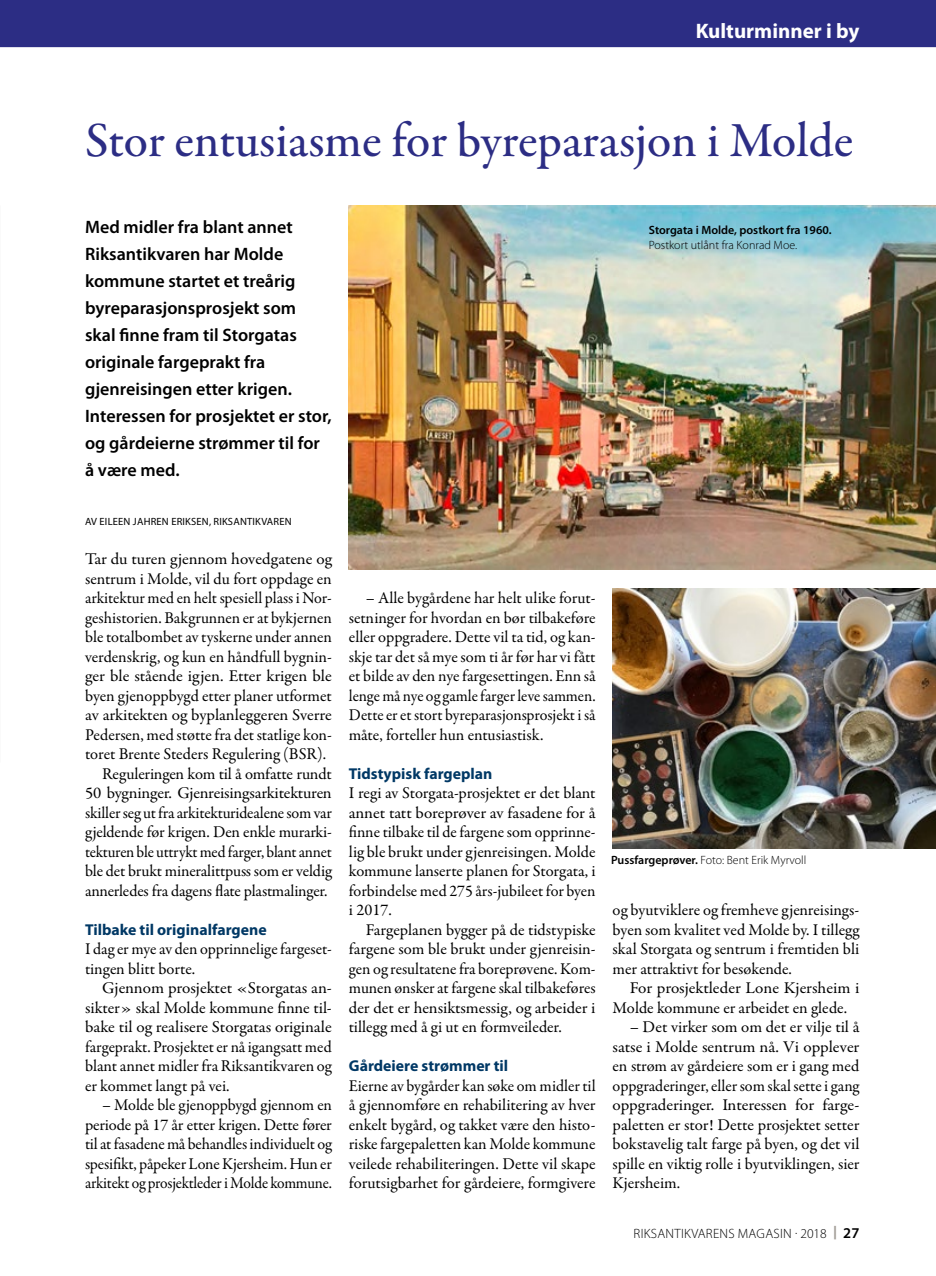
<style>
.page{position:relative;width:936px;height:1276px;background:#fff}
.page>*{position:absolute;margin:0;border:0;box-sizing:border-box;transform-origin:0 0}
.Tittel_hoved{font:500 49.5px "Garamond Premr Pro";letter-spacing:-.005em;color:#2c2d84}
.Tittel_stikk{font:700 21px "Myriad Pro";color:#fff}
.Ingress{font:600 18px/27px "Myriad Pro";color:#000}
.Normal_uten_innrykk{font:16.5px/19.5px "Garamond Premr Pro";letter-spacing:-.005em;color:#000;text-align:justify}
.Normal_uten_innrykk-2{font:16.5px/19.5px "Garamond Premr Pro";letter-spacing:-.005em;color:#000;text-align:justify;scale:1.04 1}
.Mellomtittel{font:700 15.75px "Myriad Pro";color:#003865}
.t1{font:300 13.5px "Myriad Pro";letter-spacing:.02em;color:#000}
.Bildetekst{font:600 12px/15px "Myriad Pro";color:#000}
.Bildetekst-2{font:300 12px "Myriad Pro";color:#000}
.Byline{font:10.5px "Myriad Pro";letter-spacing:.02em;color:#000}
.s1{font-weight:300}
.s2{font-weight:600}
.s3{font-weight:900;color:#a29d96}
.s4{font-weight:600;font-size:15px}
</style>
<div class="page">
<img style="left:349px;top:205px;width:586px;height:364px">
<div style="left:0;top:0;width:935px;height:48px;background:#2c2d84"></div>
<img style="left:612px;top:588px;width:323px;height:260px">
<p class="Tittel_stikk" style="left:695px;top:19px;width:165px">Kulturminner i by</p>
<p class="Tittel_hoved" style="left:85px;top:111px;width:769px">Stor entusiasme for byreparasjon i Molde</p>
<p class="Ingress" style="left:85px;top:213px;width:248px">Med midler fra blant annet<br>Riksantikvaren har Molde kommune startet et treårig byreparasjonsprosjekt som<br>skal finne fram til Storgatas originale fargeprakt fra gjenreisingen etter krigen.<br>Interessen for prosjektet er stor, og gårdeierne strømmer til for å være med.</p>
<p class="Bildetekst" style="left:648px;top:223px;width:184px">Storgata i Molde, postkort fra 1960.<br><span class="s1">Postkort utlånt fra Konrad Moe.</span></p>
<p class="Byline" style="left:85px;top:516px;width:208px">AV EILEEN JAHREN ERIKSEN, RIKSANTIKVAREN</p>
<p class="Normal_uten_innrykk-2" style="left:85px;top:549px;width:239px">Tar du turen gjennom hovedgatene og sentrum i Molde, vil du fort oppdage en arkitektur med en helt spesiell plass i Nor&shy;geshistorien. Bakgrunnen er at bykjernen ble totalbombet av tyskerne under annen verdenskrig, og kun en håndfull bygnin&shy;ger ble stående igjen. Etter krigen ble byen gjenoppbygd etter planer utformet av arkitekten og byplanleggeren Sverre Pedersen, med støtte fra det statlige kon&shy;toret Brente Steders Regulering (BSR).</p>
<p class="Normal_uten_innrykk" style="left:85px;top:764px;width:248px;text-indent:17px">Reguleringen kom til å omfatte rundt 50 bygninger. Gjenreisingsarkitekturen skiller seg ut fra arkitekturidealene som var gjeldende før krigen. Den enkle murarki&shy;tekturen ble uttrykt med farger, blant annet ble det brukt mineralittpuss som er veldig annerledes fra dagens flate plastmalinger.</p>
<p class="Mellomtittel" style="left:85px;top:920px;width:183px">Tilbake til originalfargene</p>
<p class="Normal_uten_innrykk" style="left:85px;top:939px;width:248px">I dag er mye av den opprinnelige fargeset&shy;tingen blitt borte.</p>
<p class="Normal_uten_innrykk-2" style="left:85px;top:978px;width:239px;text-indent:17px">Gjennom prosjektet «Storgatas an&shy;sikter» skal Molde kommune finne til&shy;bake til og realisere Storgatas originale fargeprakt. Prosjektet er nå igangsatt med blant annet midler fra Riksantikvaren og er kommet langt på vei.</p>
<p class="Normal_uten_innrykk" style="left:85px;top:1095px;width:248px;text-indent:17px">– Molde ble gjenoppbygd gjennom en periode på 17 år etter krigen. Dette fører til at fasadene må behandles individuelt og spesifikt, påpeker Lone Kjersheim. Hun er arkitekt og prosjektleder i Molde kommune.</p>
<p class="Normal_uten_innrykk" style="left:349px;top:588px;width:248px;text-indent:17px">– Alle bygårdene har helt ulike forut&shy;setninger for hvordan en bør tilbakeføre eller oppgradere. Dette vil ta tid, og kan&shy;skje tar det så mye som ti år før har vi fått et bilde av den nye fargesettingen. Enn så lenge må nye og gamle farger leve sammen.<br>Dette er et stort byreparasjonsprosjekt i så måte, forteller hun entusiastisk.</p>
<p class="Mellomtittel" style="left:349px;top:764px;width:145px">Tidstypisk fargeplan</p>
<p class="Normal_uten_innrykk" style="left:349px;top:783px;width:248px">I regi av Storgata-prosjektet er det blant annet tatt boreprøver av fasadene for å finne tilbake til de fargene som opprinne&shy;lig ble brukt under gjenreisingen. Molde kommune lanserte planen for Storgata, i forbindelse med 275 års-jubileet for byen i 2017.</p>
<p class="Normal_uten_innrykk" style="left:349px;top:920px;width:248px;text-indent:17px">Fargeplanen bygger på de tidstypiske fargene som ble brukt under gjenreisin&shy;gen og resultatene fra boreprøvene. Kom&shy;munen ønsker at fargene skal tilbakeføres der det er hensiktsmessig, og arbeider i tillegg med å gi ut en formveileder.</p>
<p class="Mellomtittel" style="left:349px;top:1057px;width:161px">Gårdeiere strømmer til</p>
<p class="Normal_uten_innrykk" style="left:349px;top:1076px;width:248px">Eierne av bygårder kan søke om midler til å gjennomføre en rehabilitering av hver enkelt bygård, og takket være den histo&shy;riske fargepaletten kan Molde kommune veilede rehabiliteringen. Dette vil skape forutsigbarhet for gårdeiere, formgivere</p>
<p class="Bildetekst-2" style="left:611px;top:853px;width:197px"><span class="s2">Pussfargeprøver.</span> Foto: Bent Erik Myrvoll</p>
<p class="Normal_uten_innrykk" style="left:612px;top:900px;width:248px">og byutviklere og fremheve gjenreisings&shy;byen som kvalitet ved Molde by. I tillegg skal Storgata og sentrum i fremtiden bli mer attraktivt for besøkende.</p>
<p class="Normal_uten_innrykk-2" style="left:612px;top:978px;width:239px;text-indent:17px">For prosjektleder Lone Kjersheim i<br>Molde kommune er arbeidet en glede.</p>
<p class="Normal_uten_innrykk" style="left:612px;top:1017px;width:248px;text-indent:17px">– Det virker som om det er vilje til å satse i Molde sentrum nå. Vi opplever en strøm av gårdeiere som er i gang med oppgraderinger, eller som skal sette i gang oppgraderinger. Interessen for farge&shy;paletten er stor! Dette prosjektet setter bokstavelig talt farge på byen, og det vil spille en viktig rolle i byutviklingen, sier Kjersheim.</p>
<p class="t1" style="left:633px;top:1225px;width:227px">RIKSANTIKVARENS MAGASIN · 2018 <span class="s3">|</span> <span class="s4">27</span></p>
</div>
